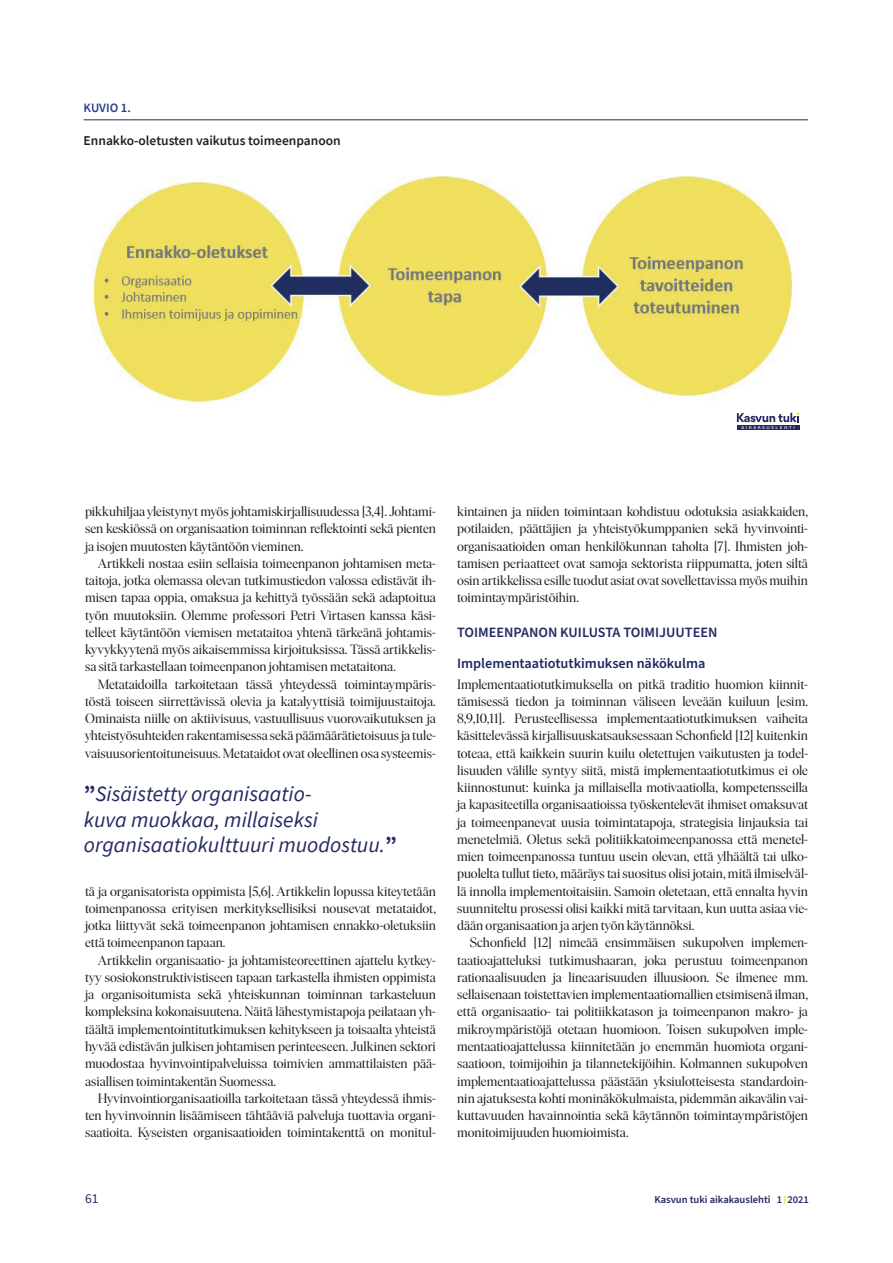
<style>
.page{position:relative;width:893px;height:1263px;background:#fff}
.page>*{position:absolute;margin:0;border:0;box-sizing:border-box;transform-origin:0 0}
.t1{font:italic 21.75px/25.5px "Source Sans Pro";color:#222961}
.t2{font:600 14.25px "Source Sans Pro";color:#222961}
.t3{font:13.5px/17.2px "Ivar Display";color:#231f20;text-align:justify}
.t4{font:600 13.5px "Source Sans Pro";color:#231f20}
.t5{font:13.5px "Source Sans Pro";color:#222961}
.t6{font:600 12.75px "Source Sans Pro";letter-spacing:-.005em;color:#253f8e}
.t7{font:600 10.5px "Source Sans Pro";color:#222961}
.t8{font:5.85px "Source Sans Pro";color:#fff}
.s1{font-weight:700;font-style:normal}
.s2{color:#f8e12d}
</style>
<div class="page">
<img style="left:93px;top:176px;width:699px;height:227px">
<hr style="left:84px;top:120px;width:724px;height:1px;background:#222961">
<svg style="left:737px;top:413px;width:62px;height:9px"></svg>
<div style="left:737px;top:425px;width:62px;height:5px;background:#222961"></div>
<p class="t6" style="left:84px;top:99px;width:49px">KUVIO 1.</p>
<p class="t4" style="left:84px;top:132px;width:259px">Ennakko-oletusten vaikutus toimeenpanoon</p>
<p class="t8" style="left:741px;top:424px;width:55px">aikakauslehti</p>
<p class="t3" style="left:85px;top:503px;width:352px">pikkuhiljaa yleistynyt myös johtamiskirjallisuudessa [3,4]. Johtami&shy;sen keskiössä on organisaation toiminnan reflektointi sekä pienten ja isojen muutosten käytäntöön vieminen.</p>
<p class="t3" style="left:85px;top:555px;width:352px;text-indent:13px">Artikkeli nostaa esiin sellaisia toimeenpanon johtamisen meta&shy;taitoja, jotka olemassa olevan tutkimustiedon valossa edistävät ih&shy;misen tapaa oppia, omaksua ja kehittyä työssään sekä adaptoitua työn muutoksiin. Olemme professori Petri Virtasen kanssa käsi&shy;telleet käytäntöön viemisen metataitoa yhtenä tärkeänä johtamis&shy;kyvykkyytenä myös aikaisemmissa kirjoituksissa. Tässä artikkelis&shy;sa sitä tarkastellaan toimeenpanon johtamisen metataitona.</p>
<p class="t3" style="left:85px;top:676px;width:352px;text-indent:13px">Metataidoilla tarkoitetaan tässä yhteydessä toimintaympäris&shy;töstä toiseen siirrettävissä olevia ja katalyyttisiä toimijuustaitoja.<br>Ominaista niille on aktiivisuus, vastuullisuus vuorovaikutuksen ja yhteistyösuhteiden rakentamisessa sekä päämäärätietoisuus ja tule&shy;vaisuusorientoituneisuus. Metataidot ovat oleellinen osa systeemis-</p>
<h1 class="t1" style="left:84px;top:781px;width:314px"><span class="s1">”</span>Sisäistetty organisaatio-<br>kuva muokkaa, millaiseksi organisaatiokulttuuri muodostuu.<span class="s1">”</span></h1>
<p class="t3" style="left:85px;top:883px;width:352px">tä ja organisatorista oppimista [5,6]. Artikkelin lopussa kiteytetään toimenpanossa erityisen merkityksellisiksi nousevat metataidot, jotka liittyvät sekä toimeenpanon johtamisen ennakko-oletuksiin että toimeenpanon tapaan.</p>
<p class="t3" style="left:85px;top:952px;width:352px;text-indent:13px">Artikkelin organisaatio- ja johtamisteoreettinen ajattelu kytkey&shy;tyy sosiokonstruktivistiseen tapaan tarkastella ihmisten oppimista ja organisoitumista sekä yhteiskunnan toiminnan tarkasteluun kompleksina kokonaisuutena. Näitä lähestymistapoja peilataan yh&shy;täältä implementointitutkimuksen kehitykseen ja toisaalta yhteistä hyvää edistävän julkisen johtamisen perinteeseen. Julkinen sektori muodostaa hyvinvointipalveluissa toimivien ammattilaisten pää&shy;asiallisen toimintakentän Suomessa.</p>
<p class="t3" style="left:85px;top:1090px;width:352px;text-indent:13px">Hyvinvointiorganisaatioilla tarkoitetaan tässä yhteydessä ihmis&shy;ten hyvinvoinnin lisäämiseen tähtääviä palveluja tuottavia organi&shy;saatioita. Kyseisten organisaatioiden toimintakenttä on monitul-</p>
<p class="t3" style="left:457px;top:503px;width:352px">kintainen ja niiden toimintaan kohdistuu odotuksia asiakkaiden, potilaiden, päättäjien ja yhteistyökumppanien sekä hyvinvointi&shy;organisaatioiden oman henkilökunnan taholta [7]. Ihmisten joh&shy;tamisen periaatteet ovat samoja sektorista riippumatta, joten siltä osin artikkelissa esille tuodut asiat ovat sovellettavissa myös muihin toimintaympäristöihin.</p>
<p class="t2" style="left:457px;top:623px;width:262px">TOIMEENPANON KUILUSTA TOIMIJUUTEEN</p>
<p class="t2" style="left:457px;top:654px;width:250px">Implementaatiotutkimuksen näkökulma</p>
<p class="t3" style="left:457px;top:676px;width:352px">Implementaatiotutkimuksella on pitkä traditio huomion kiinnit&shy;tämisessä tiedon ja toiminnan väliseen leveään kuiluun [esim.<br>8,9,10,11]. Perusteellisessa implementaatiotutkimuksen vaiheita käsittelevässä kirjallisuuskatsauksessaan Schonfield [12] kuitenkin toteaa, että kaikkein suurin kuilu oletettujen vaikutusten ja todel&shy;lisuuden välille syntyy siitä, mistä implementaatiotutkimus ei ole kiinnostunut: kuinka ja millaisella motivaatiolla, kompetensseilla ja kapasiteetilla organisaatioissa työskentelevät ihmiset omaksuvat ja toimeenpanevat uusia toimintatapoja, strategisia linjauksia tai menetelmiä. Oletus sekä politiikkatoimeenpanossa että menetel&shy;mien toimeenpanossa tuntuu usein olevan, että ylhäältä tai ulko&shy;puolelta tullut tieto, määräys tai suositus olisi jotain, mitä ilmiselväl&shy;lä innolla implementoitaisiin. Samoin oletetaan, että ennalta hyvin suunniteltu prosessi olisi kaikki mitä tarvitaan, kun uutta asiaa vie&shy;dään organisaation ja arjen työn käytännöksi.</p>
<p class="t3" style="left:457px;top:934px;width:352px;text-indent:13px">Schonfield [12] nimeää ensimmäisen sukupolven implemen&shy;taatioajatteluksi tutkimushaaran, joka perustuu toimeenpanon rationaalisuuden ja lineaarisuuden illuusioon. Se ilmenee mm. sellaisenaan toistettavien implementaatiomallien etsimisenä ilman, että organisaatio- tai politiikkatason ja toimeenpanon makro- ja mikroympäristöjä otetaan huomioon. Toisen sukupolven imple&shy;mentaatioajattelussa kiinnitetään jo enemmän huomiota organi&shy;saatioon, toimijoihin ja tilannetekijöihin. Kolmannen sukupolven implementaatioajattelussa päästään yksiulotteisesta standardoin&shy;nin ajatuksesta kohti moninäkökulmaista, pidemmän aikavälin vai&shy;kuttavuuden havainnointia sekä käytännön toimintaympäristöjen monitoimijuuden huomioimista.</p>
<p class="t5" style="left:85px;top:1190px;width:15px">61</p>
<p class="t7" style="left:654px;top:1193px;width:156px">Kasvun tuki aikakauslehti 1 <span class="s2">I</span> 2021</p>
</div>
